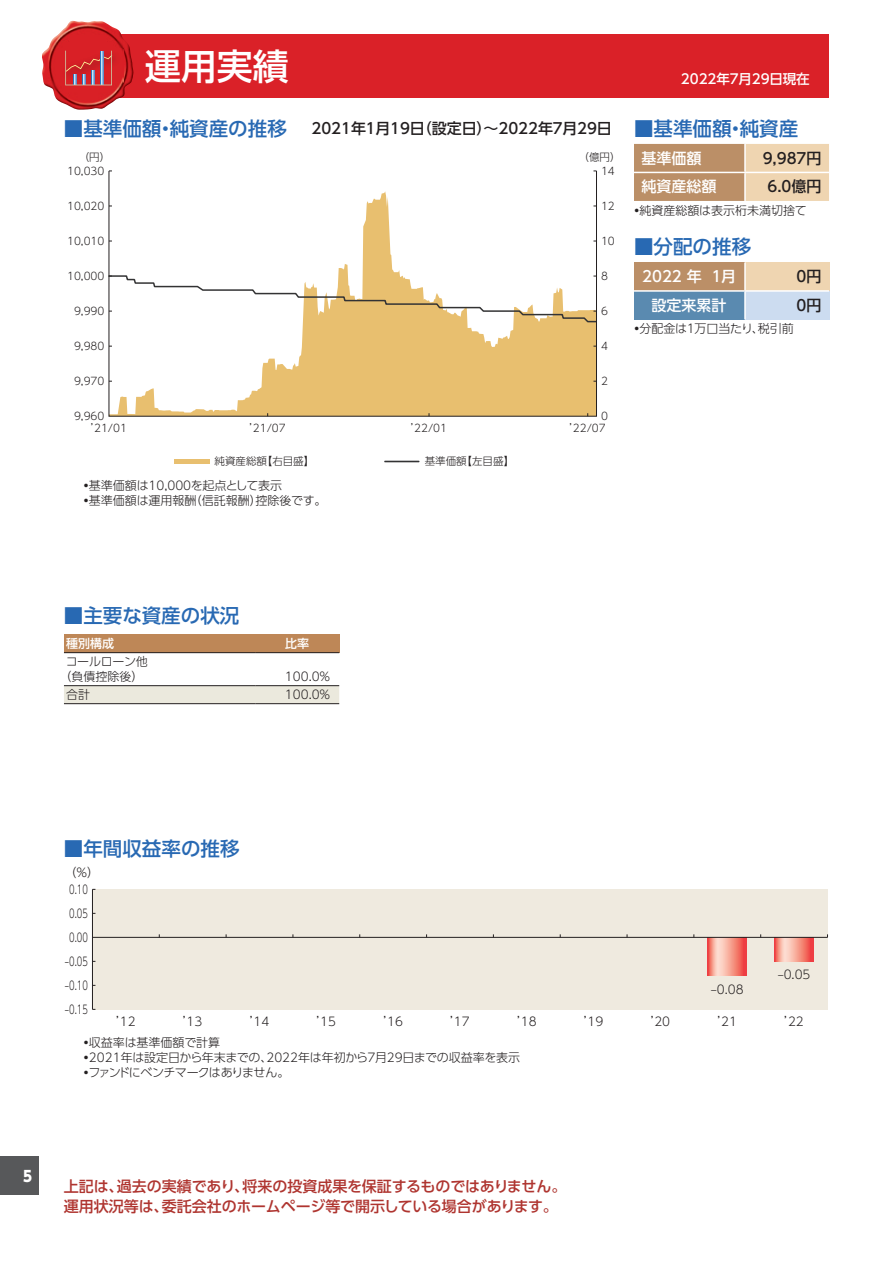
<style>
.page{position:relative;width:893px;height:1263px;background:#fff}
.page>*{position:absolute;margin:0;border:0;box-sizing:border-box;transform-origin:0 0}
.t1{font:500 36px "UD Shin Go Pro";color:#fff}
.t2{font:500 19.5px "UD Shin Go Pro";color:#2869b3}
.t3{font:500 15px/20.2px "UD Shin Go Pro";letter-spacing:-.01em;color:#af3530}
.t4{font:500 15px "UD Shin Go Pro";color:#231f20}
.t5{font:500 15px "UD Shin Go Pro";color:#fff}
.t6{font:800 15px "UD Shin Go Pro";color:#fff;scale:.9 1}
.t7{font:500 13.5px "UD Shin Go Pro";color:#fff}
.t8{font:300 12px/15px "UD Shin Go Pro";color:#231f20}
.t9{font:300 12px/15px "UD Shin Go Pro";letter-spacing:-.02em;color:#231f20}
.t10{font:300 12px "UD Shin Go Pro";color:#231f20;scale:.7 1}
.t11{font:500 12px "UD Shin Go Pro";color:#fff}
.t12{font:300 10.5px "UD Shin Go Pro";color:#231f20}
.s1{font-weight:700}
</style>
<div class="page">
<div style="left:0;top:1157px;width:38px;height:38px;background:#57585a"></div>
<div style="left:83px;top:34px;width:740px;height:64px;background:#da2128"></div>
<hr style="left:825px;top:34px;width:4px;height:64px;background:#da2128">
<img style="left:42px;top:21px;width:92px;height:89px">
<img style="left:59px;top:48px;width:64px;height:35px">
<svg style="left:65px;top:51px;width:47px;height:34px"></svg>
<svg style="left:111px;top:191px;width:484px;height:223px"></svg>
<svg style="left:111px;top:275px;width:484px;height:48px"></svg>
<div style="left:174px;top:459px;width:35px;height:5px;background:#e8bf6f"></div>
<hr style="left:384px;top:461px;width:35px;height:1px;background:#333334">
<svg style="left:634px;top:144px;width:195px;height:57px;background:#d1ad87"></svg>
<hr style="left:744px;top:144px;width:2px;height:28px;background:#fff">
<hr style="left:634px;top:172px;width:111px;height:1px;background:#fff">
<hr style="left:745px;top:172px;width:84px;height:1px;background:#fff">
<hr style="left:744px;top:173px;width:2px;height:28px;background:#fff">
<div style="left:92px;top:889px;width:735px;height:120px;background:#efeadf"></div>
<svg style="left:708px;top:938px;width:39px;height:38px"></svg>
<svg style="left:775px;top:938px;width:39px;height:23px"></svg>
<hr style="left:92px;top:937px;width:735px;height:1px;background:#231f20">
<hr style="left:92px;top:889px;width:1px;height:120px;background:#231f20">
<div style="left:634px;top:262px;width:111px;height:29px;background:#bb8f67"></div>
<div style="left:745px;top:262px;width:84px;height:29px;background:#efd5b1"></div>
<div style="left:634px;top:291px;width:111px;height:28px;background:#5a8ab0"></div>
<div style="left:745px;top:291px;width:84px;height:28px;background:#ccdcf0"></div>
<hr style="left:744px;top:262px;width:2px;height:28px;background:#fff">
<hr style="left:634px;top:290px;width:111px;height:2px;background:#fff">
<hr style="left:745px;top:290px;width:84px;height:2px;background:#fff">
<hr style="left:744px;top:292px;width:2px;height:27px;background:#fff">
<div style="left:64px;top:635px;width:191px;height:18px;background:#be8757"></div>
<div style="left:255px;top:635px;width:84px;height:18px;background:#be8757"></div>
<div style="left:64px;top:686px;width:275px;height:17px;background:#ebe9dd"></div>
<hr style="left:64px;top:652px;width:191px;height:1px;background:#231f20">
<hr style="left:255px;top:652px;width:84px;height:1px;background:#231f20">
<hr style="left:64px;top:685px;width:191px;height:1px;background:#231f20">
<hr style="left:255px;top:685px;width:84px;height:1px;background:#231f20">
<hr style="left:64px;top:703px;width:191px;height:1px;background:#231f20">
<hr style="left:255px;top:703px;width:84px;height:1px;background:#231f20">
<h1 class="t1" style="left:145px;top:37px;width:145px">運用実績</h1>
<h2 class="t2" style="left:64px;top:112px;width:224px">■基準価額・純資産の推移</h2>
<p class="t4" style="left:311px;top:116px;width:302px">2021年１月19日（設定日）～2022年７月29日</p>
<p class="t12" style="left:79px;top:148px;width:33px">（円）</p>
<p class="t12" style="left:579px;top:148px;width:43px">（億円）</p>
<p class="t12" style="left:67px;top:162px;width:39px">10,030</p>
<p class="t12" style="left:601px;top:162px;width:15px">14</p>
<p class="t12" style="left:67px;top:197px;width:39px">10,020</p>
<p class="t12" style="left:601px;top:197px;width:15px">12</p>
<p class="t12" style="left:67px;top:232px;width:39px">10,010</p>
<p class="t12" style="left:601px;top:232px;width:15px">10</p>
<p class="t12" style="left:67px;top:268px;width:39px">10,000</p>
<p class="t12" style="left:601px;top:267px;width:8px">8</p>
<p class="t12" style="left:74px;top:303px;width:32px">9,990</p>
<p class="t12" style="left:601px;top:303px;width:8px">6</p>
<p class="t12" style="left:74px;top:338px;width:32px">9,980</p>
<p class="t12" style="left:601px;top:338px;width:8px">4</p>
<p class="t12" style="left:74px;top:373px;width:32px">9,970</p>
<p class="t12" style="left:601px;top:373px;width:8px">2</p>
<p class="t12" style="left:74px;top:408px;width:32px">9,960</p>
<p class="t12" style="left:601px;top:408px;width:8px">0</p>
<p class="t12" style="left:91px;top:420px;width:38px">’21/01</p>
<p class="t12" style="left:250px;top:420px;width:38px">’21/07</p>
<p class="t12" style="left:411px;top:420px;width:38px">’22/01</p>
<p class="t12" style="left:570px;top:420px;width:38px">’22/07</p>
<p class="t12" style="left:215px;top:453px;width:101px">純資産総額【右目盛】</p>
<p class="t12" style="left:425px;top:453px;width:91px">基準価額【左目盛】</p>
<p class="t8" style="left:80px;top:477px;width:248px"><span class="s1">・</span>基準価額は10,000を起点として表示<br><span class="s1">・</span>基準価額は運用報酬（信託報酬）控除後です。</p>
<p class="t7" style="left:681px;top:68px;width:130px">2022年７月29日現在</p>
<h2 class="t2" style="left:634px;top:112px;width:166px">■基準価額・純資産</h2>
<p class="t5" style="left:641px;top:146px;width:61px">基準価額</p>
<p class="t4" style="left:763px;top:146px;width:60px">9,987円</p>
<p class="t5" style="left:641px;top:175px;width:76px">純資産総額</p>
<p class="t4" style="left:767px;top:175px;width:55px">6.0億円</p>
<p class="t8" style="left:631px;top:202px;width:178px"><span class="s1">・</span>純資産総額は表示桁未満切捨て</p>
<h2 class="t2" style="left:634px;top:231px;width:119px">■分配の推移</h2>
<p class="t5" style="left:642px;top:265px;width:95px">2022 年 １月</p>
<p class="t4" style="left:797px;top:265px;width:26px">0円</p>
<p class="t5" style="left:652px;top:293px;width:76px">設定来累計</p>
<p class="t4" style="left:797px;top:293px;width:26px">0円</p>
<p class="t8" style="left:631px;top:320px;width:165px"><span class="s1">・</span>分配金は１万口当たり、税引前</p>
<h2 class="t2" style="left:64px;top:600px;width:177px">■主要な資産の状況</h2>
<p class="t11" style="left:66px;top:634px;width:49px">種別構成</p>
<p class="t11" style="left:285px;top:634px;width:25px">比率</p>
<p class="t8" style="left:60px;top:654px;width:90px;text-align:center">コールローン他（負債控除後）</p>
<p class="t8" style="left:285px;top:669px;width:48px">100.0％</p>
<p class="t8" style="left:66px;top:687px;width:25px">合計</p>
<p class="t8" style="left:285px;top:687px;width:48px">100.0％</p>
<h2 class="t2" style="left:64px;top:832px;width:177px">■年間収益率の推移</h2>
<p class="t8" style="left:64px;top:865px;width:36px">（％）</p>
<p class="t10" style="left:69px;top:880px;width:28px">0.10</p>
<p class="t10" style="left:69px;top:904px;width:28px">0.05</p>
<p class="t10" style="left:69px;top:928px;width:28px">0.00</p>
<p class="t10" style="left:65px;top:952px;width:34px">‒0.05</p>
<p class="t10" style="left:65px;top:976px;width:34px">‒0.10</p>
<p class="t8" style="left:711px;top:981px;width:34px">‒0.08</p>
<p class="t8" style="left:778px;top:967px;width:34px">‒0.05</p>
<p class="t10" style="left:65px;top:1000px;width:34px">‒0.15</p>
<p class="t8" style="left:116px;top:1013px;width:21px">’12</p>
<p class="t8" style="left:183px;top:1013px;width:21px">’13</p>
<p class="t8" style="left:250px;top:1013px;width:21px">’14</p>
<p class="t8" style="left:317px;top:1013px;width:21px">’15</p>
<p class="t8" style="left:383px;top:1013px;width:21px">’16</p>
<p class="t8" style="left:450px;top:1013px;width:21px">’17</p>
<p class="t8" style="left:517px;top:1013px;width:21px">’18</p>
<p class="t8" style="left:584px;top:1013px;width:21px">’19</p>
<p class="t8" style="left:651px;top:1013px;width:21px">’20</p>
<p class="t8" style="left:717px;top:1013px;width:21px">’21</p>
<p class="t8" style="left:784px;top:1013px;width:21px">’22</p>
<p class="t9" style="left:80px;top:1034px;width:441px"><span class="s1">・</span>収益率は基準価額で計算<br><span class="s1">・</span>2021年は設定日から年末までの、2022年は年初から７月29日までの収益率を表示<span class="s1">・</span>ファンドにベンチマークはありません。</p>
<p class="t6" style="left:23px;top:1163px;width:11px">5</p>
<p class="t3" style="left:64px;top:1175px;width:504px">上記は、過去の実績であり、将来の投資成果を保証するものではありません。運用状況等は、委託会社のホームページ等で開示している場合があります。</p>
</div>
